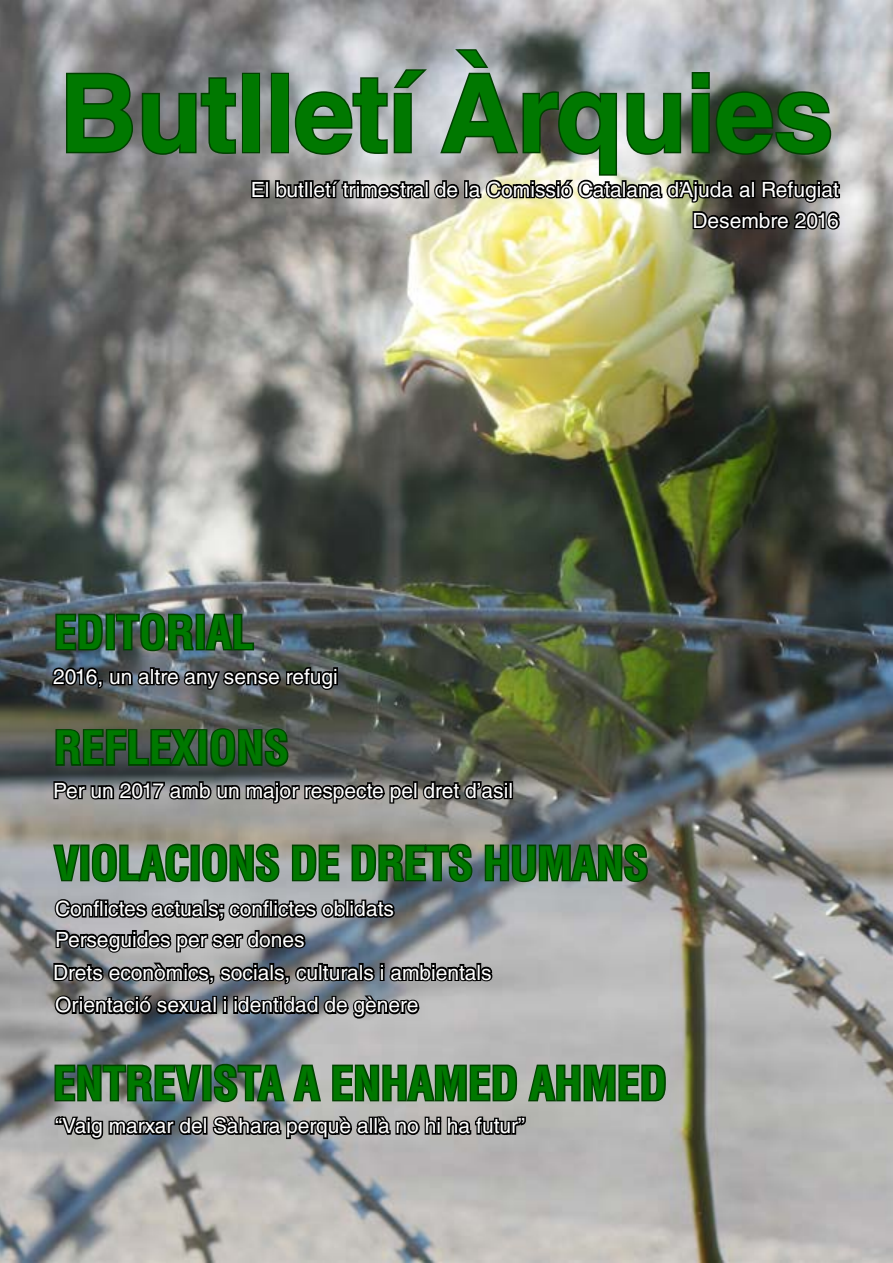
<style>
.page{position:relative;width:893px;height:1263px;background:#fff}
.page>*{position:absolute;margin:0;border:0;box-sizing:border-box;transform-origin:0 0}
.t1{font:700 108px "Helvetica LT Std";letter-spacing:-.01em;color:#007800}
.t2{font:700 condensed 45px "Helvetica LT Std";color:#007800}
.t3{font:21px/30.5px "Helvetica LT Std";color:#fff}
</style>
<div class="page">
<img style="left:0;top:0;width:893px;height:1263px">
<svg style="left:64px;top:71px;width:173px;height:85px;background:#647267"></svg>
<div style="left:242px;top:73px;width:18px;height:80px;border:3px solid #004100"></div>
<div style="left:271px;top:73px;width:18px;height:80px;border:3px solid #004100"></div>
<svg style="left:293px;top:67px;width:134px;height:89px;background:#94a39a"></svg>
<svg style="left:250px;top:179px;width:17px;height:21px"></svg>
<div style="left:265px;top:180px;width:5px;height:18px;border:3px solid #000"></div>
<svg style="left:274px;top:177px;width:153px;height:23px;background:#4d4c4b"></svg>
<div style="left:424px;top:180px;width:5px;height:18px;border:3px solid #000"></div>
<img style="left:433px;top:48px;width:408px;height:156px">
<svg style="left:54px;top:612px;width:51px;height:40px;background:#2e523b"></svg>
<div style="left:106px;top:614px;width:9px;height:36px;border:3px solid #004100"></div>
<svg style="left:114px;top:611px;width:81px;height:42px;background:#365540"></svg>
<div style="left:196px;top:614px;width:9px;height:36px;border:3px solid #004100"></div>
<svg style="left:203px;top:612px;width:53px;height:40px;background:#3c5942"></svg>
<svg style="left:53px;top:1063px;width:150px;height:41px;background:#4f6f54"></svg>
<div style="left:202px;top:1064px;width:10px;height:37px;border:3px solid #004100"></div>
<svg style="left:212px;top:1062px;width:111px;height:42px;background:#607b66"></svg>
<svg style="left:331px;top:1063px;width:189px;height:41px;background:#628161"></svg>
<svg style="left:526px;top:1063px;width:142px;height:40px;background:#628061"></svg>
<svg style="left:51px;top:665px;width:287px;height:36px;background:#393e3f"></svg>
<svg style="left:51px;top:727px;width:598px;height:157px;background:#606a5f"></svg>
<div style="left:508px;top:781px;width:5px;height:18px;border:3px solid #000"></div>
<svg style="left:53px;top:897px;width:343px;height:57px;background:#626468"></svg>
<svg style="left:52px;top:961px;width:442px;height:25px;background:#4a4c4e"></svg>
<svg style="left:53px;top:993px;width:162px;height:23px;background:#37393a"></svg>
<div style="left:212px;top:996px;width:5px;height:18px;border:3px solid #000"></div>
<svg style="left:223px;top:994px;width:198px;height:26px;background:#4d5053"></svg>
<svg style="left:53px;top:1114px;width:152px;height:35px;background:#616568"></svg>
<div style="left:203px;top:1117px;width:5px;height:18px;border:3px solid #000"></div>
<svg style="left:211px;top:1115px;width:316px;height:25px;background:#5c5c5c"></svg>
<svg style="left:691px;top:210px;width:151px;height:22px;background:#2b2a27"></svg>
<h1 class="t1" style="left:59px;top:48px;width:776px">Butlletí Àrquies</h1>
<p class="t3" style="left:251px;top:174px;width:590px">El butlletí trimestral de la Comissió Catalana d’Ajuda al Refugiat</p>
<p class="t3" style="left:692px;top:205px;width:148px">Desembre 2016</p>
<h2 class="t2" style="left:54px;top:604px;width:202px">EDITORIAL</h2>
<p class="t3" style="left:53px;top:661px;width:286px">2016, un altre any sense refugi</p>
<h2 class="t2" style="left:54px;top:720px;width:237px">REFLEXIONS</h2>
<p class="t3" style="left:53px;top:775px;width:461px">Per un 2017 amb un major respecte pel dret d’asil</p>
<h2 class="t2" style="left:54px;top:835px;width:596px">VIOLACIONS DE DRETS HUMANS</h2>
<p class="t3" style="left:55px;top:893px;width:340px">Conflictes actuals; conflictes oblidats<br>Perseguides per ser dones</p>
<p class="t3" style="left:53px;top:955px;width:440px;line-height:33px">Drets econòmics, socials, culturals i ambientals<br>Orientació sexual i identidad de gènere</p>
<h2 class="t2" style="left:53px;top:1055px;width:615px">ENTREVISTA A ENHAMED AHMED</h2>
<p class="t3" style="left:55px;top:1110px;width:471px">“Vaig marxar del Sàhara perquè allà no hi ha futur”</p>
</div>
